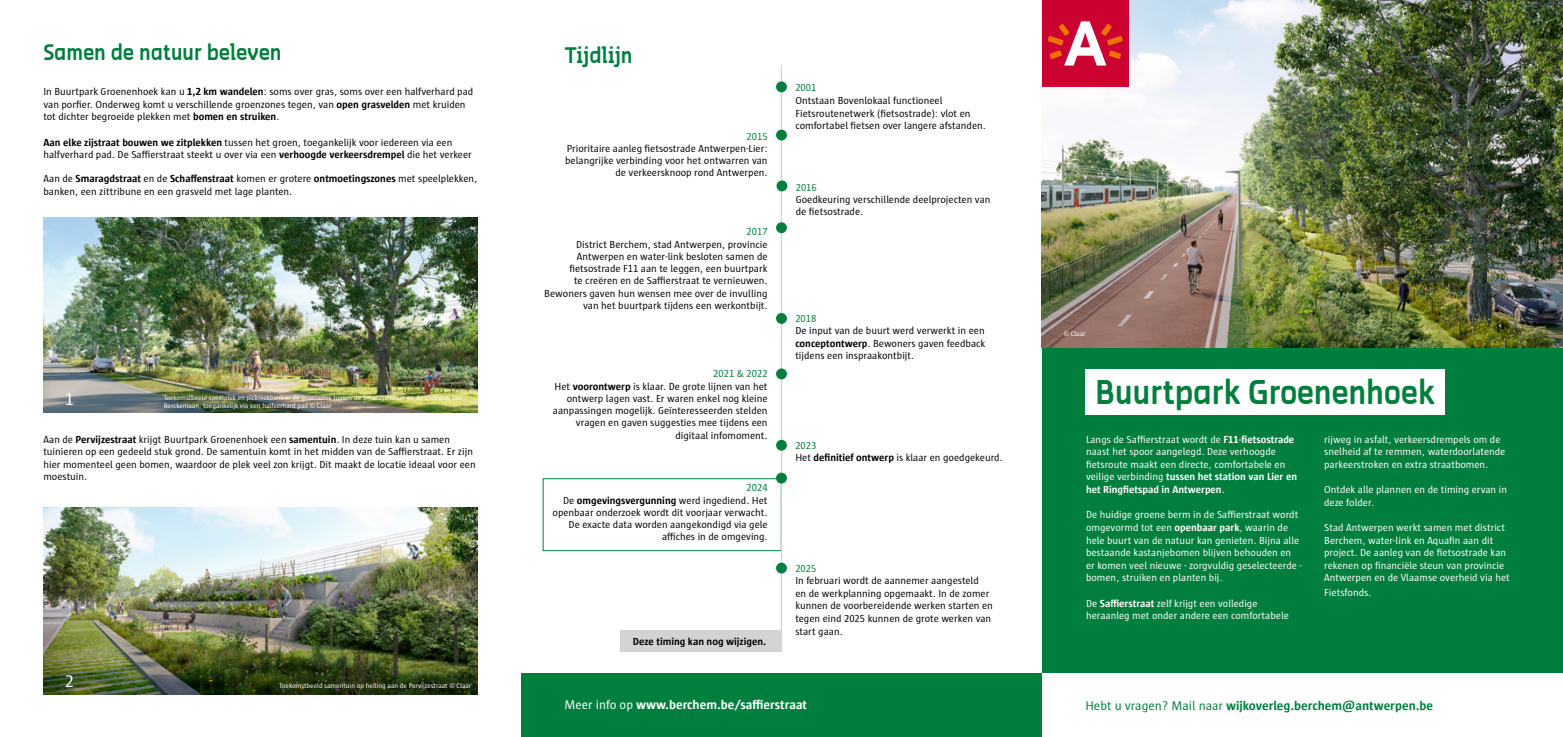
<style>
.page{position:relative;width:1563px;height:737px;background:#fff}
.page>*{position:absolute;margin:0;border:0;box-sizing:border-box;transform-origin:0 0}
.t1{font:30.71px "Antwerpen";color:#007e3d}
.t2{font:20.12px "Antwerpen";color:#007e3d}
.t3{font:17.5px "Sun Antwerpen";color:#fff}
.t4{font:700 13.04px "Sun Antwerpen";color:#007e3d}
.t5{font:700 13.04px "Sun Antwerpen";color:#fff}
.t6{font:10.5px/12.2px "Sun Antwerpen";color:#000}
.t7{font:10.5px/12.6px "Sun Antwerpen";color:#fff}
.t8{font:700 10.5px "Sun Antwerpen";color:#000}
.t9{font:10.5px "Sun Antwerpen";color:#007e3d}
.t10{font:7px/8.4px "Sun Antwerpen";color:#fff}
.s1{font-weight:700}
.s2{color:#007e3d}
.s3{font-weight:400}
</style>
<div class="page">
<div style="left:1042px;top:347px;width:521px;height:326px;background:#007e3d"></div>
<img style="left:1042px;top:0;width:521px;height:347px">
<div style="left:1042px;top:0;width:87px;height:87px;background:#cb0132"></div>
<svg style="left:1047px;top:21px;width:76px;height:44px"></svg>
<div style="left:1085px;top:369px;width:360px;height:45px;background:#fff"></div>
<div style="left:620px;top:629px;width:161px;height:22px;background:#d1d3d4"></div>
<div style="left:543px;top:478px;width:238px;height:73px;border:1px solid #007e3d"></div>
<div style="left:521px;top:673px;width:521px;height:64px;background:#007e3d"></div>
<hr style="left:781px;top:65px;width:1px;height:586px;background:#d1d3d4">
<div style="left:776px;top:81px;width:11px;height:11px;background:#007e3d;border-radius:50%"></div>
<div style="left:776px;top:180px;width:11px;height:11px;background:#007e3d;border-radius:50%"></div>
<div style="left:776px;top:222px;width:11px;height:11px;background:#007e3d;border-radius:50%"></div>
<div style="left:776px;top:368px;width:11px;height:11px;background:#007e3d;border-radius:50%"></div>
<div style="left:776px;top:472px;width:11px;height:11px;background:#007e3d;border-radius:50%"></div>
<div style="left:776px;top:130px;width:11px;height:10px;background:#007e3d;border-radius:50%"></div>
<div style="left:776px;top:313px;width:11px;height:11px;background:#007e3d;border-radius:50%"></div>
<div style="left:776px;top:440px;width:11px;height:10px;background:#007e3d;border-radius:50%"></div>
<div style="left:776px;top:562px;width:11px;height:11px;background:#007e3d;border-radius:50%"></div>
<img style="left:43px;top:217px;width:434px;height:195px">
<img style="left:43px;top:507px;width:434px;height:187px">
<h2 class="t2" style="left:43px;top:39px;width:240px">Samen de natuur beleven</h2>
<h2 class="t2" style="left:564px;top:42px;width:70px">Tijdlijn</h2>
<p class="t6" style="left:43px;top:85px;width:431px;line-height:12.6px">In Buurtpark Groenenhoek kan u <span class="s1">1,2 km wandelen</span>: soms over gras, soms over een halfverhard pad van porfier. Onderweg komt u verschillende groenzones tegen, van <span class="s1">open grasvelden</span> met kruiden tot dichter begroeide plekken met <span class="s1">bomen en struiken</span>.</p>
<p class="t6" style="left:43px;top:136px;width:430px;line-height:12.6px"><span class="s1">Aan elke zijstraat bouwen we zitplekken</span> tussen het groen, toegankelijk voor iedereen via een halfverhard pad. De Saffierstraat steekt u over via een <span class="s1">verhoogde verkeersdrempel</span> die het verkeer</p>
<p class="t6" style="left:43px;top:172px;width:435px;line-height:12.6px">Aan de <span class="s1">Smaragdstraat</span> en de <span class="s1">Schaffenstraat</span> komen er grotere <span class="s1">ontmoetingszones</span> met speelplekken, banken, een zittribune en een grasveld met lage planten.</p>
<h3 class="t3" style="left:65px;top:389px;width:10px">1</h3>
<p class="t10" style="left:164px;top:393px;width:300px">Toekomstbeeld speelplek en picknickbank in de groenzone tussen de Smaragdstraat en de Lodewijk van<br>Berckenlaan, toegankelijk via een halfverhard pad © Claar</p>
<p class="t6" style="left:43px;top:432px;width:434px;line-height:12.6px">Aan de <span class="s1">Pervijzestraat</span> krijgt Buurtpark Groenenhoek een <span class="s1">samentuin</span>. In deze tuin kan u samen tuinieren op een gedeeld stuk grond. De samentuin komt in het midden van de Saffierstraat. Er zijn hier momenteel geen bomen, waardoor de plek veel zon krijgt. Dit maakt de locatie ideaal voor een moestuin.</p>
<h3 class="t3" style="left:65px;top:671px;width:10px">2</h3>
<p class="t10" style="left:279px;top:681px;width:194px">Toekomstbeeld samentuin op helling aan de Pervijzestraat © Claar</p>
<p class="t9" style="left:746px;top:130px;width:22px">2015</p>
<p class="t6" style="left:565px;top:142px;width:204px;text-align:right">Prioritaire aanleg fietsostrade Antwerpen-Lier: belangrijke verbinding voor het ontwarren van de verkeersknoop rond Antwerpen.</p>
<p class="t9" style="left:746px;top:226px;width:22px">2017</p>
<p class="t6" style="left:544px;top:238px;width:225px;text-align:right">District Berchem, stad Antwerpen, provincie Antwerpen en water-link besloten samen de fietsostrade F11 aan te leggen, een buurtpark<br>te creëren en de Saffierstraat te vernieuwen.<br>Bewoners gaven hun wensen mee over de invulling van het buurtpark tijdens een werkontbijt.</p>
<p class="t6" style="left:553px;top:367px;width:216px;text-align:right"><span class="s2">2021 &amp; 2022<br></span>Het <span class="s1">voorontwerp</span> is klaar. De grote lijnen van het ontwerp lagen vast. Er waren enkel nog kleine aanpassingen mogelijk. Geïnteresseerden stelden vragen en gaven suggesties mee tijdens een digitaal infomoment.</p>
<p class="t6" style="left:552px;top:481px;width:217px;text-align:right"><span class="s2">2024<br></span>De <span class="s1">omgevingsvergunning</span> werd ingediend. Het openbaar onderzoek wordt dit voorjaar verwacht.<br>De exacte data worden aangekondigd via gele affiches in de omgeving.</p>
<p class="t8" style="left:633px;top:635px;width:135px">Deze timing kan nog wijzigen.</p>
<p class="t9" style="left:795px;top:82px;width:22px">2001</p>
<p class="t6" style="left:795px;top:94px;width:192px;line-height:12.6px">Ontstaan Bovenlokaal functioneel<br>Fietsroutenetwerk (fietsostrade): vlot en comfortabel fietsen over langere afstanden.</p>
<p class="t9" style="left:796px;top:181px;width:22px">2016</p>
<p class="t6" style="left:796px;top:193px;width:196px">Goedkeuring verschillende deelprojecten van de fietsostrade.</p>
<p class="t9" style="left:795px;top:312px;width:22px">2018</p>
<p class="t6" style="left:795px;top:324px;width:191px;text-align:justify">De input van de buurt werd verwerkt in een <span class="s1">conceptontwerp</span>. Bewoners gaven feedback tijdens een inspraakontbijt.</p>
<p class="t6" style="left:795px;top:439px;width:209px;line-height:12.6px"><span class="s2">2023<br></span>Het <span class="s1">definitief ontwerp</span> is klaar en goedgekeurd.</p>
<p class="t9" style="left:795px;top:562px;width:22px">2025</p>
<p class="t6" style="left:795px;top:574px;width:199px;line-height:12.6px">In februari wordt de aannemer aangesteld<br>en de werkplanning opgemaakt. In de zomer kunnen de voorbereidende werken starten en tegen eind 2025 kunnen de grote werken van start gaan.</p>
<p class="t10" style="left:1063px;top:329px;width:23px">© Claar</p>
<h1 class="t1" style="left:1095px;top:373px;width:341px">Buurtpark Groenenhoek</h1>
<p class="t7" style="left:1086px;top:432px;width:212px">Langs de Saffierstraat wordt de <span class="s1">F11-fietsostrade </span>naast het spoor aangelegd. Deze verhoogde fietsroute maakt een directe, comfortabele en veilige verbinding <span class="s1">tussen het station van Lier en het Ringfietspad in Antwerpen</span>.</p>
<p class="t7" style="left:1086px;top:508px;width:217px">De huidige groene berm in de Saffierstraat wordt omgevormd tot een <span class="s1">openbaar park</span>, waarin de hele buurt van de natuur kan genieten. Bijna alle bestaande kastanjebomen blijven behouden en er komen veel nieuwe - zorgvuldig geselecteerde - bomen, struiken en planten bij.</p>
<p class="t7" style="left:1086px;top:596px;width:204px">De <span class="s1">Saffierstraat</span> zelf krijgt een volledige heraanleg met onder andere een comfortabele</p>
<p class="t7" style="left:1324px;top:432px;width:183px">rijweg in asfalt, verkeersdrempels om de snelheid af te remmen, waterdoorlatende parkeerstroken en extra straatbomen.</p>
<p class="t7" style="left:1324px;top:483px;width:184px">Ontdek alle plannen en de timing ervan in deze folder.</p>
<p class="t7" style="left:1324px;top:521px;width:187px">Stad Antwerpen werkt samen met district Berchem, water-link en Aquafin aan dit project. De aanleg van de fietsostrade kan rekenen op financiële steun van provincie Antwerpen en de Vlaamse overheid via het</p>
<p class="t7" style="left:1324px;top:586px;width:49px">Fietsfonds.</p>
<p class="t5" style="left:564px;top:697px;width:244px"><span class="s3">Meer info op</span> www.berchem.be/saffierstraat</p>
<p class="t4" style="left:1085px;top:698px;width:349px"><span class="s3">Hebt u vragen? Mail naar</span> wijkoverleg.berchem@antwerpen.be</p>
</div>
